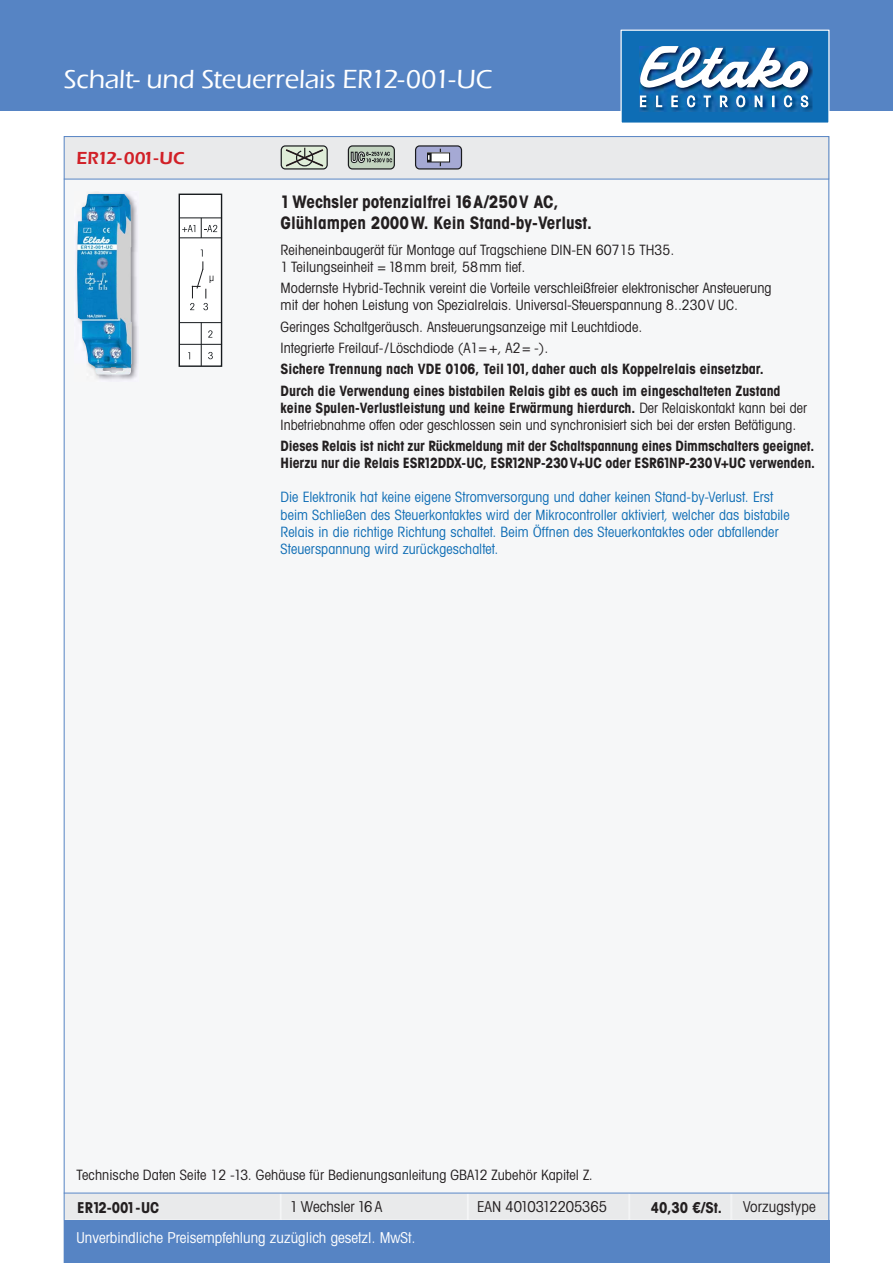
<style>
.page{position:relative;width:893px;height:1263px;background:#fff}
.page>*{position:absolute;margin:0;border:0;box-sizing:border-box;transform-origin:0 0}
.t1{font:500 27px "Eras ITC";letter-spacing:-.005em;color:#fff}
.t2{font:600 18px "Eras ITC";letter-spacing:-.05em;color:#d12027}
.t3{font:700 condensed 17.25px/21.6px "Avant Garde";color:#231f20}
.t4{font:condensed 15px "Avant Garde";color:#fff}
.t5{font:condensed 15px "Avant Garde";color:#231f20}
.t6{font:700 condensed 15px "Avant Garde";letter-spacing:-.025em;color:#231f20}
.t7{font:700 condensed 15px "Avant Garde";color:#231f20}
.t8{font:condensed 14.25px/17.1px "Avant Garde";color:#231f20}
.t9{font:700 condensed 14.25px/21.3px "Avant Garde";color:#231f20}
.t10{font:condensed 14.25px/17.1px "Avant Garde";letter-spacing:.005em;color:#0e6db5}
.s1{font-weight:700}
</style>
<div class="page">
<div style="left:0;top:0;width:893px;height:111px;background:#5684c4"></div>
<div style="left:621px;top:30px;width:208px;height:93px;background:#0e6db5"></div>
<div style="left:621px;top:30px;width:208px;height:93px;border:1px solid #fff"></div>
<img style="left:640px;top:57px;width:172px;height:55px">
<img style="left:640px;top:46px;width:168px;height:61px">
<div style="left:64px;top:136px;width:765px;height:1084px;background:#f6f7f8"></div>
<img style="left:75px;top:191px;width:64px;height:190px">
<img style="left:77px;top:194px;width:55px;height:181px">
<div style="left:179px;top:194px;width:43px;height:172px;background:#fff"></div>
<div style="left:179px;top:194px;width:43px;height:173px;border:1px solid #161a1d"></div>
<svg style="left:208px;top:330px;width:4px;height:8px"></svg>
<svg style="left:208px;top:352px;width:5px;height:7px"></svg>
<svg style="left:182px;top:225px;width:13px;height:7px"></svg>
<hr style="left:201px;top:322px;width:1px;height:44px;background:#161a1d">
<hr style="left:179px;top:344px;width:43px;height:1px;background:#161a1d">
<hr style="left:179px;top:322px;width:43px;height:1px;background:#161a1d">
<hr style="left:179px;top:237px;width:43px;height:1px;background:#161a1d">
<hr style="left:179px;top:218px;width:43px;height:1px;background:#161a1d">
<svg style="left:201px;top:218px;width:16px;height:20px"></svg>
<svg style="left:190px;top:250px;width:23px;height:60px"></svg>
<div style="left:64px;top:1220px;width:765px;height:43px;background:#5684c4"></div>
<h1 class="t1" style="left:64px;top:64px;width:431px">Schalt- und Steuerrelais ER12-001-UC</h1>
<p class="t2" style="left:77px;top:148px;width:110px">ER12-001-UC</p>
<p class="t3" style="left:281px;top:192px;width:313px">1 Wechsler potenzialfrei 16A/250V AC,<br>Glühlampen 2000W. Kein Stand-by-Verlust.</p>
<p class="t8" style="left:281px;top:242px;width:395px">Reiheneinbaugerät für Montage auf Tragschiene DIN-EN 60715 TH35.<br>1 Teilungseinheit = 18mm breit, 58mm tief.</p>
<p class="t8" style="left:281px;top:281px;width:492px">Modernste Hybrid-Technik vereint die Vorteile verschleißfreier elektronischer Ansteuerung mit der hohen Leistung von Spezialrelais. Universal-Steuerspannung 8..230V UC.</p>
<p class="t8" style="left:281px;top:317px;width:363px;line-height:21.3px">Geringes Schaltgeräusch. Ansteuerungsanzeige mit Leuchtdiode.<br>Integrierte Freilauf-/Löschdiode (A1= +, A2= -).</p>
<p class="t9" style="left:281px;top:360px;width:501px">Sichere Trennung nach VDE 0106, Teil 101, daher auch als Koppelrelais einsetzbar.<br>Durch die Verwendung eines bistabilen Relais gibt es auch im eingeschalteten Zustand</p>
<p class="t8" style="left:281px;top:401px;width:528px"><span class="s1">keine Spulen-Verlustleistung und keine Erwärmung hierdurch.</span> Der Relaiskontakt kann bei der<br>Inbetriebnahme offen oder geschlossen sein und synchronisiert sich bei der ersten Betätigung.</p>
<p class="t9" style="left:281px;top:439px;width:536px;line-height:17.1px">Dieses Relais ist nicht zur Rückmeldung mit der Schaltspannung eines Dimmschalters geeignet.<br>Hierzu nur die Relais ESR12DDX-UC, ESR12NP-230V+UC oder ESR61NP-230V+UC verwenden.</p>
<p class="t10" style="left:281px;top:490px;width:510px">Die Elektronik hat keine eigene Stromversorgung und daher keinen Stand-by-Verlust. Erst beim Schließen des Steuerkontaktes wird der Mikrocontroller aktiviert, welcher das bistabile Relais in die richtige Richtung schaltet. Beim Öffnen des Steuerkontaktes oder abfallender Steuerspannung wird zurückgeschaltet.</p>
<p class="t8" style="left:77px;top:1168px;width:518px">Technische Daten Seite 12 -13. Gehäuse für Bedienungsanleitung GBA12 Zubehör Kapitel Z.</p>
<p class="t6" style="left:77px;top:1202px;width:84px">ER12-001-UC</p>
<p class="t5" style="left:290px;top:1202px;width:94px">1 Wechsler 16 A</p>
<p class="t5" style="left:477px;top:1202px;width:132px">EAN 4010312205365</p>
<p class="t7" style="left:651px;top:1202px;width:73px">40,30 €/St.</p>
<p class="t5" style="left:743px;top:1202px;width:74px">Vorzugstype</p>
<p class="t4" style="left:77px;top:1232px;width:341px">Unverbindliche Preisempfehlung zuzüglich gesetzl. MwSt.</p>
</div>
